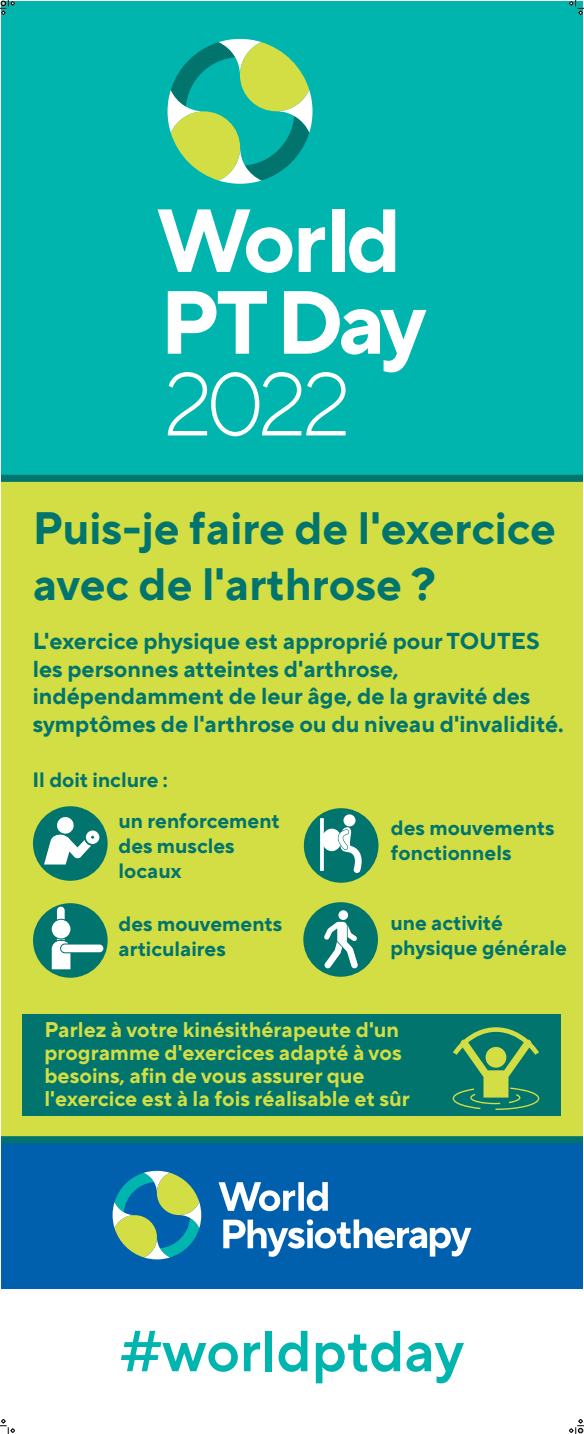
<style>
.page{position:relative;width:584px;height:1434px;background:#fff}
.page>*{position:absolute;margin:0;border:0;box-sizing:border-box;transform-origin:0 0}
.t1{font:600 57.7px "TT Norms Pro";color:#00b5ae}
.t2{font:700 45.25px/56px "TT Norms Pro";color:#00746d}
.t3{font:700 23px/27.6px "TT Norms Pro";color:#00746d}
.t4{font:700 21.25px/22.8px "TT Norms Pro";color:#d2de43}
.t5{font:700 20.68px/24.8px "TT Norms Pro";color:#00746d}
</style>
<div class="page">
<div style="left:1px;top:480px;width:581px;height:689px;background:#d2de43"></div>
<div style="left:1px;top:1px;width:581px;height:477px;background:#00b5ae"></div>
<div style="left:1px;top:475px;width:581px;height:7px;background:#00746d"></div>
<svg style="left:167px;top:39px;width:145px;height:145px"></svg>
<svg style="left:157px;top:209px;width:135px;height:64px"></svg>
<svg style="left:298px;top:227px;width:27px;height:45px"></svg>
<div style="left:332px;top:209px;width:12px;height:63px;background:#fff"></div>
<svg style="left:349px;top:209px;width:46px;height:64px"></svg>
<svg style="left:168px;top:291px;width:258px;height:145px"></svg>
<div style="left:23px;top:1014px;width:538px;height:102px;background:#00746d"></div>
<div style="left:1px;top:1140px;width:581px;height:149px;background:#0160ae"></div>
<svg style="left:218px;top:1182px;width:77px;height:29px"></svg>
<div style="left:298px;top:1182px;width:6px;height:29px;background:#fff"></div>
<svg style="left:306px;top:1182px;width:22px;height:29px"></svg>
<svg style="left:223px;top:1219px;width:248px;height:38px"></svg>
<svg style="left:112px;top:1171px;width:89px;height:88px"></svg>
<div style="left:1px;top:1136px;width:581px;height:7px;background:#00746d"></div>
<div style="left:33px;top:806px;width:75px;height:75px;background:#00746d;border-radius:50%"></div>
<div style="left:33px;top:903px;width:75px;height:75px;background:#00746d;border-radius:50%"></div>
<div style="left:304px;top:808px;width:74px;height:75px;background:#00746d;border-radius:50%"></div>
<div style="left:303px;top:902px;width:75px;height:75px;background:#00746d;border-radius:50%"></div>
<svg style="left:324px;top:922px;width:34px;height:47px"></svg>
<div style="left:338px;top:910px;width:10px;height:10px;background:#fff;border-radius:50%"></div>
<div style="left:86px;top:830px;width:13px;height:14px;background:#fff;border-radius:50%"></div>
<svg style="left:44px;top:816px;width:50px;height:48px"></svg>
<svg style="left:324px;top:814px;width:37px;height:59px"></svg>
<svg style="left:320px;top:818px;width:4px;height:53px"></svg>
<div style="left:52px;top:920px;width:18px;height:18px;background:#fff;border-radius:50%"></div>
<div style="left:61px;top:944px;width:42px;height:8px;background:#fff;border-radius:4px"></div>
<svg style="left:57px;top:907px;width:8px;height:12px"></svg>
<svg style="left:52px;top:939px;width:18px;height:30px"></svg>
<svg style="left:452px;top:1027px;width:87px;height:83px"></svg>
<svg style="left:0;top:1419px;width:15px;height:15px"></svg>
<svg style="left:569px;top:0;width:14px;height:15px"></svg>
<svg style="left:0;top:0;width:15px;height:15px"></svg>
<svg style="left:569px;top:1419px;width:14px;height:15px"></svg>
<h2 class="t2" style="left:33px;top:497px;width:524px">Puis-je faire de l'exercice avec de l'arthrose ?</h2>
<p class="t3" style="left:33px;top:625px;width:532px">L'exercice physique est approprié pour TOUTES les personnes atteintes d'arthrose, indépendamment de leur âge, de la gravité des symptômes de l'arthrose ou du niveau d'invalidité.</p>
<p class="t5" style="left:118px;top:757px;width:163px;line-height:41.7px;text-indent:-86px">Il doit inclure :<br>un renforcement</p>
<p class="t5" style="left:118px;top:832px;width:118px">des muscles locaux</p>
<p class="t5" style="left:119px;top:909px;width:165px">des mouvements articulaires</p>
<p class="t5" style="left:391px;top:814px;width:165px">des mouvements fonctionnels</p>
<p class="t5" style="left:390px;top:909px;width:178px">une activité physique générale</p>
<p class="t4" style="left:44px;top:1017px;width:367px">Parlez à votre kinésithérapeute d'un programme d'exercices adapté à vos besoins, afin de vous assurer que l'exercice est à la fois réalisable et sûr</p>
<h1 class="t1" style="left:120px;top:1308px;width:345px">#worldptday</h1>
</div>
